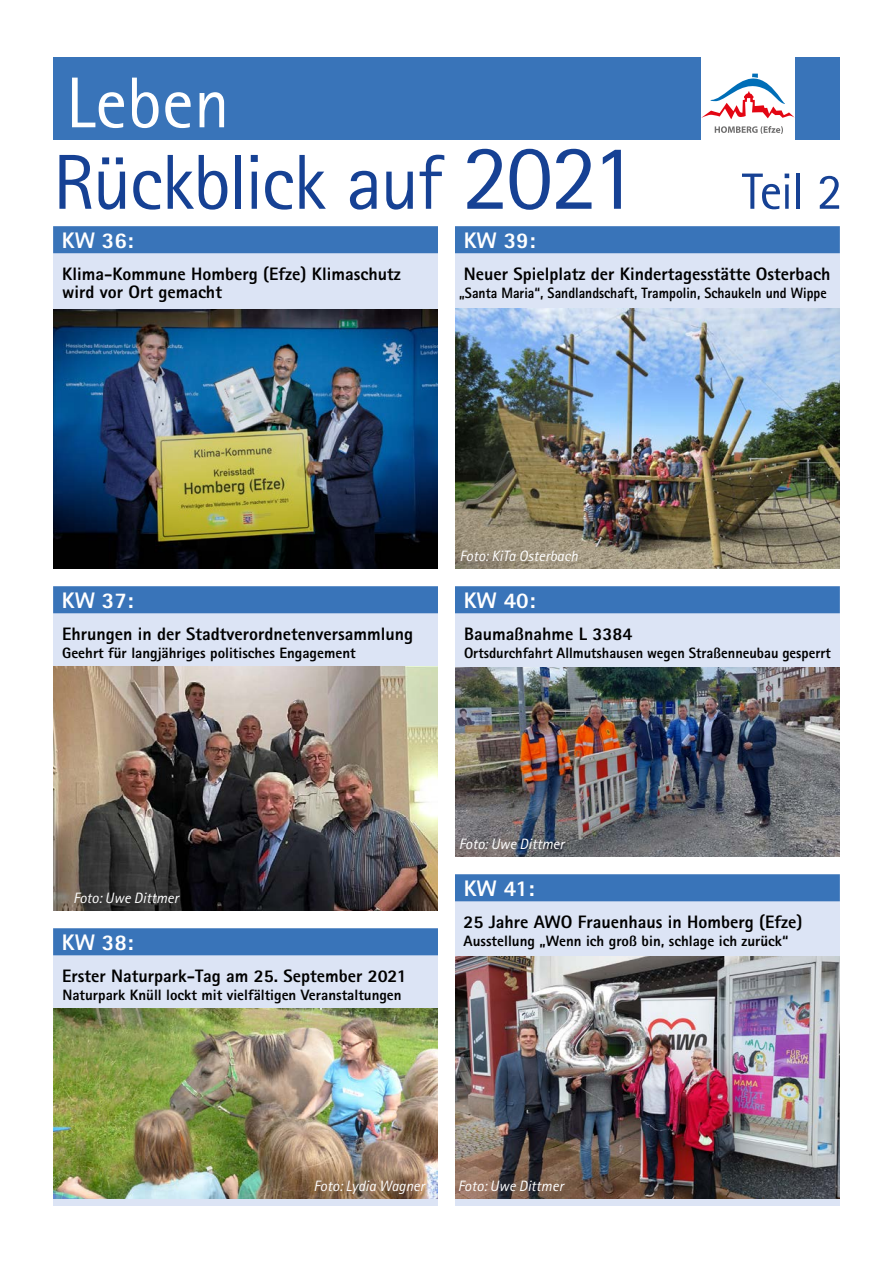
<style>
.page{position:relative;width:893px;height:1263px;background:#fff}
.page>*{position:absolute;margin:0;border:0;box-sizing:border-box;transform-origin:0 0}
.t1{font:78px "Rotis Sans Serif Std";letter-spacing:-.025em;color:#164194}
.t2{font:72px "Rotis Sans Serif";color:#fff}
.t3{font:800 22.5px "Rotis Sans Serif";color:#fff}
.t4{font:800 18px/18px "Rotis Sans Serif";color:#000}
.t5{font:800 15px "Rotis Sans Serif";color:#000}
.t6{font:italic 15px "Rotis Sans Serif";color:#fff}
.t7{font:800 15px "Rotis Sans Serif";color:#000;scale:.91 1}
.t8{font:800 15px "Rotis Sans Serif";color:#000;scale:.96 1}
.s1{font-size:93px}
.s2{font-size:51px}
</style>
<div class="page">
<div style="left:53px;top:57px;width:787px;height:83px;background:#3974b9"></div>
<div style="left:701px;top:57px;width:94px;height:94px;background:#fff"></div>
<svg style="left:715px;top:126px;width:68px;height:8px"></svg>
<svg style="left:701px;top:74px;width:94px;height:45px"></svg>
<div style="left:53px;top:226px;width:385px;height:324px;background:#dce4f5"></div>
<div style="left:53px;top:226px;width:385px;height:27px;background:#3974b9"></div>
<div style="left:455px;top:226px;width:385px;height:342px;background:#dce4f5"></div>
<div style="left:455px;top:226px;width:385px;height:27px;background:#3974b9"></div>
<div style="left:53px;top:586px;width:385px;height:324px;background:#dce4f5"></div>
<div style="left:53px;top:586px;width:385px;height:27px;background:#3974b9"></div>
<div style="left:53px;top:928px;width:385px;height:277px;background:#dce4f5"></div>
<div style="left:53px;top:928px;width:385px;height:27px;background:#3974b9"></div>
<div style="left:455px;top:874px;width:385px;height:331px;background:#dce4f5"></div>
<div style="left:455px;top:874px;width:385px;height:27px;background:#3974b9"></div>
<div style="left:455px;top:586px;width:385px;height:270px;background:#dce4f5"></div>
<div style="left:455px;top:586px;width:385px;height:27px;background:#3974b9"></div>
<img style="left:455px;top:308px;width:385px;height:260px">
<img style="left:455px;top:668px;width:385px;height:188px">
<img style="left:53px;top:309px;width:385px;height:259px">
<img style="left:53px;top:667px;width:385px;height:243px">
<img style="left:53px;top:1008px;width:385px;height:190px">
<img style="left:455px;top:957px;width:385px;height:241px">
<h2 class="t2" style="left:66px;top:60px;width:165px">Leben</h2>
<h1 class="t1" style="left:53px;top:136px;width:791px">Rückblick auf <span class="s1">2021</span> <span class="s2">Teil 2</span></h1>
<p class="t3" style="left:62px;top:226px;width:73px">KW 36:</p>
<p class="t4" style="left:62px;top:265px;width:340px">Klima-Kommune Homberg (Efze) Klimaschutz wird vor Ort gemacht</p>
<p class="t3" style="left:464px;top:226px;width:73px">KW 39:</p>
<p class="t4" style="left:464px;top:265px;width:368px">Neuer Spielplatz der Kindertagesstätte Osterbach</p>
<p class="t7" style="left:459px;top:284px;width:405px">„Santa Maria“, Sandlandschaft, Trampolin, Schaukeln und Wippe</p>
<p class="t3" style="left:62px;top:586px;width:73px">KW 37:</p>
<p class="t4" style="left:62px;top:625px;width:353px">Ehrungen in der Stadtverordnetenversammlung</p>
<p class="t5" style="left:62px;top:644px;width:295px">Geehrt für langjähriges politisches Engagement</p>
<p class="t6" style="left:459px;top:547px;width:120px">Foto: KiTa Osterbach</p>
<p class="t3" style="left:464px;top:586px;width:73px">KW 40:</p>
<p class="t4" style="left:464px;top:625px;width:170px">Baumaßnahme L 3384</p>
<p class="t8" style="left:464px;top:644px;width:384px">Ortsdurchfahrt Allmutshausen wegen Straßenneubau gesperrt</p>
<p class="t6" style="left:73px;top:889px;width:107px">Foto: Uwe Dittmer</p>
<p class="t3" style="left:62px;top:928px;width:73px">KW 38:</p>
<p class="t4" style="left:62px;top:967px;width:346px">Erster Naturpark-Tag am 25. September 2021</p>
<p class="t5" style="left:62px;top:986px;width:341px">Naturpark Knüll lockt mit vielfältigen Veranstaltungen</p>
<p class="t6" style="left:459px;top:835px;width:107px">Foto: Uwe Dittmer</p>
<p class="t3" style="left:464px;top:874px;width:72px">KW 41:</p>
<p class="t4" style="left:463px;top:913px;width:340px">25 Jahre AWO Frauenhaus in Homberg (Efze)</p>
<p class="t5" style="left:464px;top:932px;width:326px">Ausstellung „Wenn ich groß bin, schlage ich zurück“</p>
<p class="t6" style="left:314px;top:1177px;width:113px">Foto: Lydia Wagner</p>
<p class="t6" style="left:458px;top:1177px;width:107px">Foto: Uwe Dittmer</p>
</div>
